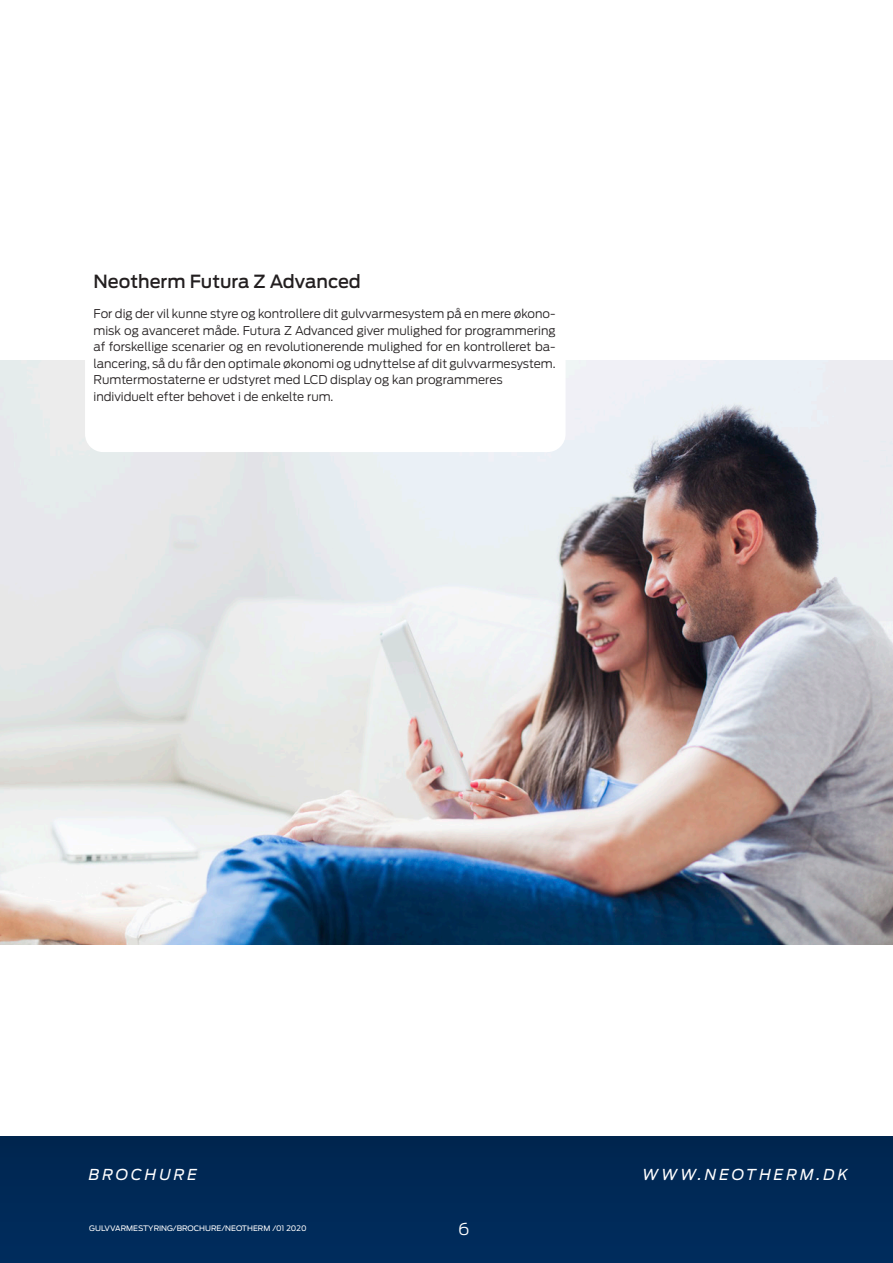
<style>
.page{position:relative;width:893px;height:1263px;background:#fff}
.page>*{position:absolute;margin:0;border:0;box-sizing:border-box;transform-origin:0 0}
.t1{font:500 18px "Antenna";color:#231f20}
.t2{font:300 16.5px "Antenna";color:#fff}
.t3{font:italic 15px "Antenna";letter-spacing:.2em;color:#fff}
.t4{font:300 12px/16.5px "Antenna";color:#231f20;text-align:justify}
.t5{font:7.5px "Antenna";color:#fff}
</style>
<div class="page">
<div style="left:0;top:1137px;width:892px;height:126px;background:#002957"></div>
<svg style="left:892px;top:1137px;width:1px;height:126px"></svg>
<img style="left:0;top:360px;width:893px;height:584px">
<div style="left:85px;top:221px;width:481px;height:231px;background:#fff;border-radius:18px"></div>
<p class="t1" style="left:94px;top:270px;width:269px">Neotherm Futura Z Advanced</p>
<p class="t4" style="left:94px;top:306px;width:464px">For dig der vil kunne styre og kontrollere dit gulvvarmesystem på en mere økono&shy;misk og avanceret måde. Futura Z Advanced giver mulighed for programmering af forskellige scenarier og en revolutionerende mulighed for en kontrolleret ba&shy;lancering, så du får den optimale økonomi og udnyttelse af dit gulvvarmesystem.</p>
<p class="t4" style="left:94px;top:372px;width:411px">Rumtermostaterne er udstyret med LCD display og kan programmeres</p>
<p class="t4" style="left:94px;top:388px;width:241px">individuelt efter behovet i de enkelte rum.</p>
<p class="t3" style="left:89px;top:1166px;width:110px">BROCHURE</p>
<p class="t3" style="left:642px;top:1166px;width:207px">WWW.NEOTHERM.DK</p>
<p class="t5" style="left:89px;top:1224px;width:219px">GULVVARMESTYRING/BROCHURE/NEOTHERM /01 2020</p>
<h2 class="t2" style="left:458px;top:1219px;width:13px">6</h2>
</div>
